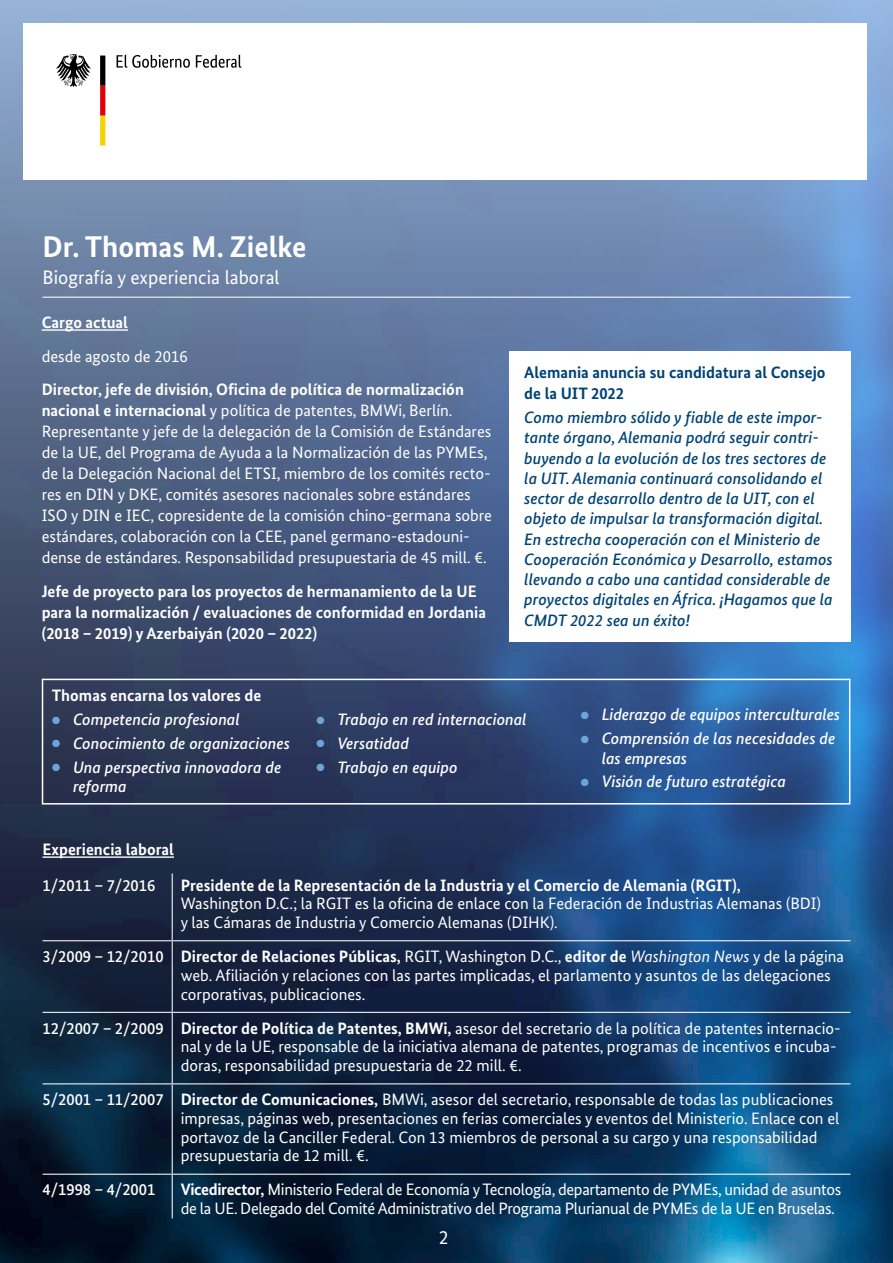
<style>
.page{position:relative;width:893px;height:1263px;background:#fff}
.page>*{position:absolute;margin:0;border:0;box-sizing:border-box;transform-origin:0 0}
.t1{font:700 30px "Bundes Sans";color:#fff}
.t2{font:19.5px "Bundes Sans";color:#fff}
.t3{font:16.5px/18.8px "Bundes Sans";color:#fff}
.t4{font:italic 500 16.5px/20.2px "Bundes Sans";color:#004376}
.t5{font:italic 500 16.5px/23.7px "Bundes Sans";color:#fff}
.t6{font:700 16.5px/21px "Bundes Sans";color:#fff}
.t7{font:16.5px/18.8px "Bundes Sans";letter-spacing:-.02em;color:#fff}
.t8{font:700 16.5px/20.2px "Bundes Sans";color:#004376}
.t9{font:500 16.5px "Bundes Sans";color:#fff}
.s1{font-weight:700}
.s2{font-weight:700;font-style:normal}
.s3{font-family:"European Pi Three";font-weight:400;font-style:normal;font-size:10.5px;color:#6ba5da}
.s4{font-weight:500}
.s5{font-style:italic}
</style>
<div class="page">
<img style="left:0;top:0;width:893px;height:1263px">
<div style="left:509px;top:351px;width:341px;height:290px;background:#fff"></div>
<div style="left:42px;top:679px;width:808px;height:125px;border:2px solid #fff"></div>
<hr style="left:172px;top:873px;width:1px;height:67px;background:#fff">
<hr style="left:43px;top:940px;width:129px;height:1px;background:#fff">
<hr style="left:172px;top:940px;width:678px;height:1px;background:#fff">
<hr style="left:172px;top:941px;width:1px;height:71px;background:#fff">
<hr style="left:43px;top:1012px;width:129px;height:1px;background:#fff">
<hr style="left:172px;top:1012px;width:678px;height:1px;background:#fff">
<hr style="left:172px;top:1013px;width:1px;height:70px;background:#fff">
<hr style="left:43px;top:1083px;width:129px;height:1px;background:#fff">
<hr style="left:172px;top:1083px;width:678px;height:1px;background:#fff">
<hr style="left:172px;top:1084px;width:1px;height:90px;background:#fff">
<hr style="left:172px;top:1175px;width:1px;height:43px;background:#fff">
<hr style="left:43px;top:1174px;width:129px;height:1px;background:#fff">
<hr style="left:172px;top:1174px;width:678px;height:1px;background:#fff">
<hr style="left:43px;top:856px;width:131px;height:2px;background:#fff">
<hr style="left:43px;top:297px;width:807px;height:1px;background:#fff">
<hr style="left:42px;top:329px;width:86px;height:2px;background:#fff">
<div style="left:23px;top:23px;width:844px;height:156px;background:#fff"></div>
<svg style="left:117px;top:55px;width:124px;height:13px"></svg>
<svg style="left:56px;top:54px;width:35px;height:33px"></svg>
<svg style="left:100px;top:56px;width:5px;height:90px"></svg>
<h1 class="t1" style="left:43px;top:229px;width:265px">Dr. Thomas M. Zielke</h1>
<p class="t2" style="left:43px;top:265px;width:239px">Biografía y experiencia laboral</p>
<p class="t6" style="left:42px;top:312px;width:88px">Cargo actual</p>
<p class="t3" style="left:42px;top:346px;width:147px">desde agosto de 2016</p>
<p class="t3" style="left:42px;top:379px;width:452px;line-height:21px"><span class="s1">Director, jefe de división, Oficina de política de normalización nacional e internacional</span> y política de patentes, BMWi, Berlín.<br>Representante y jefe de la delegación de la Comisión de Estándares de la UE, del Programa de Ayuda a la Normalización de las PYMEs, de la Delegación Nacional del ETSI, miembro de los comités recto&shy;res en DIN y DKE, comités asesores nacionales sobre estándares ISO y DIN e IEC, copresidente de la comisión chino-germana sobre estándares, colaboración con la CEE, panel germano-estadouni&shy;dense de estándares. Responsabilidad presupuestaria de 45 mill. €.</p>
<p class="t6" style="left:42px;top:581px;width:446px">Jefe de proyecto para los proyectos de hermanamiento de la UE para la normalización / evaluaciones de conformidad en Jordania (2018 – 2019) y Azerbaiyán (2020 – 2022)</p>
<p class="t8" style="left:524px;top:362px;width:303px">Alemania anuncia su candidatura al Consejo de la UIT 2022</p>
<p class="t4" style="left:524px;top:407px;width:310px">Como miembro sólido y fiable de este impor&shy;tante órgano, Alemania podrá seguir contri&shy;buyendo a la evolución de los tres sectores de la UIT. Alemania continuará consolidando el sector de desarrollo dentro de la UIT, con el objeto de impulsar la transformación digital.<br>En estrecha cooperación con el Ministerio de Cooperación Económica y Desarrollo, estamos llevando a cabo una cantidad considerable de proyectos digitales en África. ¡Hagamos que la CMDT 2022 sea un éxito!</p>
<p class="t5" style="left:52px;top:684px;width:240px"><span class="s2">Thomas encarna los valores de<br></span><span class="s3">#</span> Competencia profesional<br><span class="s3">#</span> Conocimiento de organizaciones <span class="s3">#</span> Una perspectiva innovadora de</p>
<p class="t5" style="left:73px;top:774px;width:55px">reforma</p>
<p class="t5" style="left:316px;top:707px;width:212px"><span class="s3">#</span> Trabajo en red internacional <span class="s3">#</span> Versatidad<br><span class="s3">#</span> Trabajo en equipo</p>
<p class="t5" style="left:580px;top:703px;width:261px"><span class="s3">#</span> Liderazgo de equipos interculturales <span class="s3">#</span> Comprensión de las necesidades de</p>
<p class="t5" style="left:580px;top:746px;width:207px;text-indent:21px">las empresas<br><span class="s3">#</span> Visión de futuro estratégica</p>
<p class="t6" style="left:43px;top:839px;width:133px">Experiencia laboral</p>
<p class="t9" style="left:43px;top:875px;width:114px">1/2011 – 7/2016</p>
<p class="t6" style="left:181px;top:874px;width:562px">Presidente de la Representación de la Industria y el Comercio de Alemania (RGIT),</p>
<p class="t3" style="left:181px;top:894px;width:642px">Washington D.C.; la RGIT es la oficina de enlace con la Federación de Industrias Alemanas (BDI) y las Cámaras de Industria y Comercio Alemanas (DIHK).</p>
<p class="t3" style="left:181px;top:947px;width:665px;text-indent:-138px"><span class="s4">3/2009 – 12/2010</span> <span class="s1">Director de Relaciones Públicas,</span> RGIT, Washington D.C., <span class="s1">editor de</span> <span class="s5">Washington News</span> y de la página web. Afiliación y relaciones con las partes implicadas, el parlamento y asuntos de las delegaciones corporativas, publicaciones.</p>
<p class="t3" style="left:181px;top:1018px;width:661px;text-indent:-138px"><span class="s4">12/2007 – 2/2009</span> <span class="s1">Director de Política de Patentes, BMWi,</span> asesor del secretario de la política de patentes internacio&shy;nal y de la UE, responsable de la iniciativa alemana de patentes, programas de incentivos e incuba&shy;doras, responsabilidad presupuestaria de 22 mill. €.</p>
<p class="t3" style="left:181px;top:1090px;width:660px;text-indent:-138px"><span class="s4">5/2001 – 11/2007</span> <span class="s1">Director de Comunicaciones,</span> BMWi, asesor del secretario, responsable de todas las publicaciones impresas, páginas web, presentaciones en ferias comerciales y eventos del Ministerio. Enlace con el portavoz de la Canciller Federal. Con 13 miembros de personal a su cargo y una responsabilidad presupuestaria de 12 mill. €.</p>
<p class="t9" style="left:43px;top:1180px;width:114px">4/1998 – 4/2001</p>
<p class="t7" style="left:181px;top:1180px;width:662px"><span class="s1">Vicedirector,</span> Ministerio Federal de Economía y Tecnología, departamento de PYMEs, unidad de asuntos de la UE. Delegado del Comité Administrativo del Programa Plurianual de PYMEs de la UE en Bruselas.</p>
<p class="t2" style="left:439px;top:1225px;width:11px">2</p>
</div>
